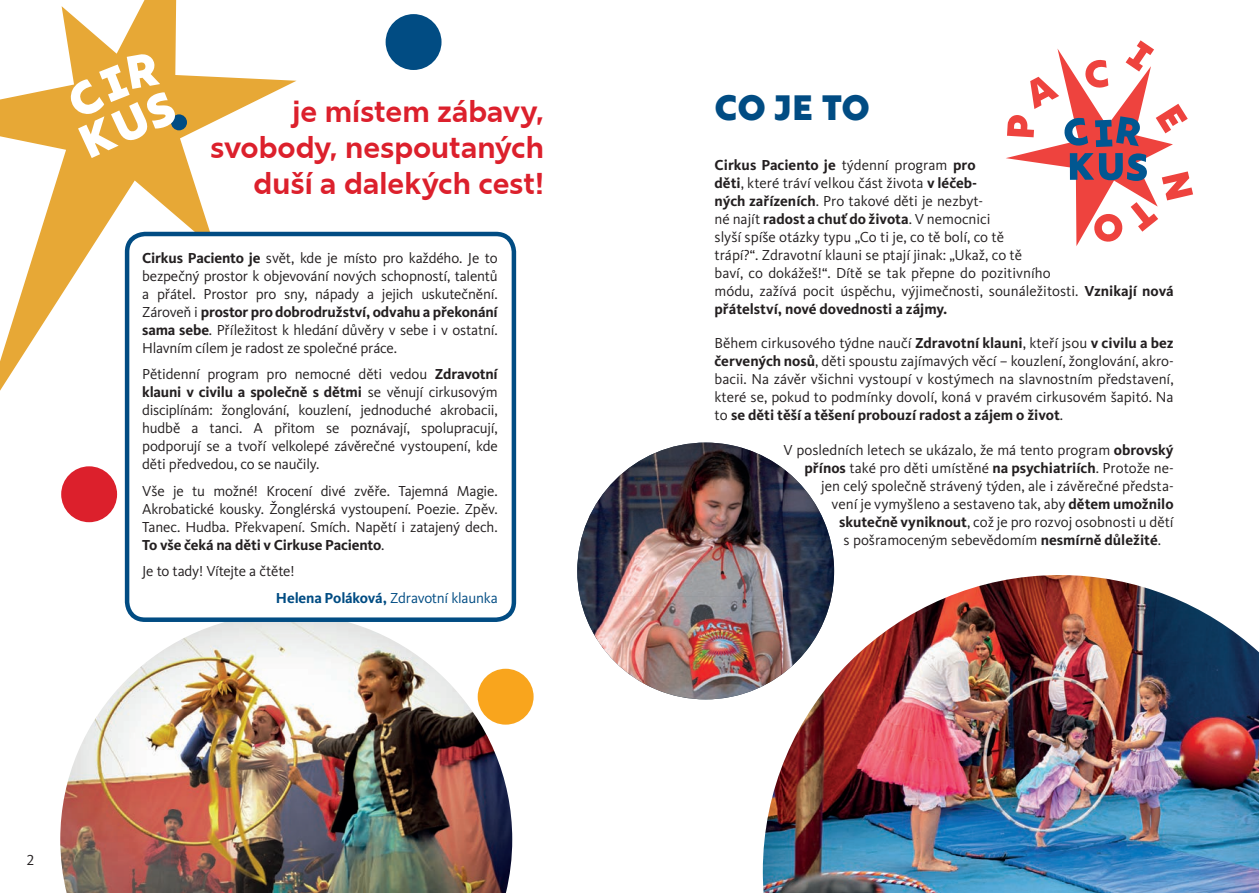
<style>
.page{position:relative;width:1259px;height:893px;background:#fff}
.page>*{position:absolute;margin:0;border:0;box-sizing:border-box;transform-origin:0 0}
.t1{font:900 35.1px "Rig Sans";color:#014c83}
.t2{font:700 30px/36px "Rig Sans";color:#dc202c;text-align:right}
.t3{font:15px/18px "Kievit Pro";color:#231f20;text-align:justify}
.s1{font-weight:700}
.s2{font-weight:700;color:#014c83}
.s3{color:#014c83}
</style>
<div class="page">
<img style="left:60px;top:614px;width:452px;height:279px">
<img style="left:577px;top:443px;width:206px;height:154px">
<img style="left:782px;top:468px;width:52px;height:107px">
<img style="left:580px;top:597px;width:183px;height:102px">
<div style="left:61px;top:466px;width:56px;height:56px;background:#dc202c;border-radius:50%"></div>
<div style="left:385px;top:14px;width:56px;height:56px;background:#014c83;border-radius:50%"></div>
<div style="left:478px;top:669px;width:55px;height:56px;background:#f9a51d;border-radius:50%"></div>
<div style="left:543px;top:399px;width:56px;height:56px;background:#fff;border-radius:50%"></div>
<img style="left:763px;top:575px;width:496px;height:318px">
<svg style="left:1006px;top:40px;width:187px;height:206px"></svg>
<svg style="left:0;top:0;width:296px;height:419px"></svg>
<div style="left:171px;top:114px;width:16px;height:16px;background:#014c83;border-radius:50%"></div>
<svg style="left:71px;top:54px;width:104px;height:104px"></svg>
<div style="left:127px;top:234px;width:387px;height:386px;background:#fff;border-radius:18px"></div>
<div style="left:125px;top:232px;width:391px;height:390px;border:4px solid #014c83;border-radius:18px"></div>
<p class="t3" style="left:27px;top:851px;width:9px">2</p>
<h2 class="t2" style="left:210px;top:94px;width:335px">je místem zábavy, svobody, nespoutaných duší a dalekých cest!</h2>
<p class="t3" style="left:142px;top:248px;width:357px"><span class="s1">Cirkus Paciento je</span> svět, kde je místo pro každého. Je to bezpečný prostor k objevování nových schopností, talentů a přátel. Prostor pro sny, nápady a jejich uskutečnění.<br>Zároveň i <span class="s1">prostor pro dobrodružství, odvahu a překonání sama sebe</span>. Příležitost k hledání důvěry v sebe i v ostatní.<br>Hlavním cílem je radost ze společné práce.</p>
<p class="t3" style="left:142px;top:365px;width:357px">Pětidenní program pro nemocné děti vedou <span class="s1">Zdravotní klauni v civilu a společně s dětmi</span> se věnují cirkusovým disciplínám: žonglování, kouzlení, jednoduché akrobacii, hudbě a tanci. A přitom se poznávají, spolupracují, podporují se a tvoří velkolepé závěrečné vystoupení, kde děti předvedou, co se naučily.</p>
<p class="t3" style="left:142px;top:481px;width:357px">Vše je tu možné! Krocení divé zvěře. Tajemná Magie.<br>Akrobatické kousky. Žonglérská vystoupení. Poezie. Zpěv.<br>Tanec. Hudba. Překvapení. Smích. Napětí i zatajený dech.<br><span class="s1">To vše čeká na děti v Cirkuse Paciento</span>.</p>
<p class="t3" style="left:276px;top:558px;width:223px;line-height:26.5px;text-indent:-134px">Je to tady! Vítejte a čtěte!<br><span class="s2">Helena Poláková,</span> <span class="s3">Zdravotní klaunka</span></p>
<h1 class="t1" style="left:714px;top:86px;width:157px">CO JE TO</h1>
<p class="t3" style="left:714px;top:156px;width:461px;text-align:left"><span class="s1">Cirkus Paciento je</span> týdenní program <span class="s1">pro<br>děti</span>, které tráví velkou část života <span class="s1">v léčeb-<br>ných zařízeních</span>. Pro takové děti je nezbyt-<br>né najít <span class="s1">radost a chuť do života</span>. V nemocnici<br>slyší spíše otázky typu „Co ti je, co tě bolí, co tě<br>trápí?“. Zdravotní klauni se ptají jinak: „Ukaž, co tě<br>baví, co dokážeš!“. Dítě se tak přepne do pozitivního<br>módu, zažívá pocit úspěchu, výjimečnosti, sounáležitosti. <span class="s1">Vznikají nová přátelství, nové dovednosti a zájmy.</span></p>
<p class="t3" style="left:714px;top:334px;width:461px">Během cirkusového týdne naučí <span class="s1">Zdravotní klauni</span>, kteří jsou <span class="s1">v civilu a bez červených nosů</span>, děti spoustu zajímavých věcí – kouzlení, žonglování, akro&shy;bacii. Na závěr všichni vystoupí v kostýmech na slavnostním představení, které se, pokud to podmínky dovolí, koná v pravém cirkusovém šapitó. Na to <span class="s1">se děti těší a těšení probouzí radost a zájem o život</span>.</p>
<p class="t3" style="left:783px;top:441px;width:392px">V posledních letech se ukázalo, že má tento program <span class="s1">obrovský</span></p>
<p class="t3" style="left:804px;top:459px;width:371px"><span class="s1">přínos</span> také pro děti umístěné <span class="s1">na psychiatriích</span>. Protože ne-</p>
<p class="t3" style="left:821px;top:477px;width:354px">jen celý společně strávený týden, ale i závěrečné předsta-</p>
<p class="t3" style="left:831px;top:495px;width:343px">vení je vymyšleno a sestaveno tak, aby <span class="s1">dětem umožnilo</span></p>
<p class="t3" style="left:839px;top:513px;width:336px"><span class="s1">skutečně vyniknout</span>, což je pro rozvoj osobnosti u dětí</p>
<p class="t3" style="left:843px;top:531px;width:319px">s pošramoceným sebevědomím <span class="s1">nesmírně důležité</span>.</p>
</div>
